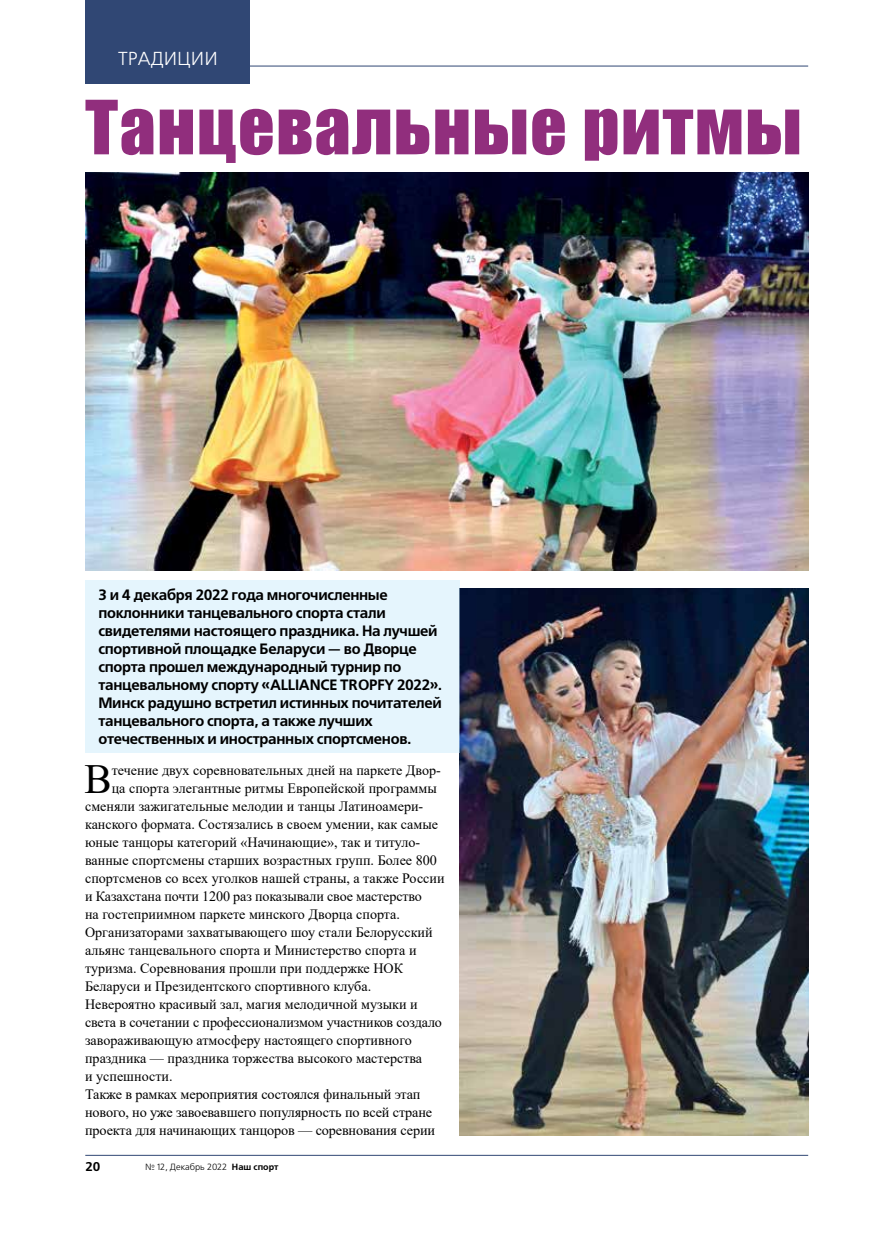
<style>
.page{position:relative;width:872px;height:1234px;background:#fff}
.page>*{position:absolute;margin:0;border:0;box-sizing:border-box;transform-origin:0 0}
.t1{font:69px "Impact";letter-spacing:.02em;color:#912e7d;scale:1.04 1}
.t2{font:41.4px "Times New Roman";color:#000}
.t3{font:18.75px "Free Set C";color:#fff}
.t4{font:700 15px/18px "Free Set C";letter-spacing:-.02em;color:#000}
.t5{font:14.25px "Times New Roman";color:#000}
.t6{font:700 12.75px "Free Set C";color:#000}
.t7{font:9px "Free Set C";color:#000}
.s1{font-weight:700}
</style>
<div class="page">
<hr style="left:85px;top:66px;width:723px;height:1px;background:#304774">
<div style="left:85px;top:0;width:165px;height:83px;background:#304774"></div>
<hr style="left:85px;top:1154px;width:723px;height:1px;background:#304774">
<img style="left:86px;top:172px;width:722px;height:398px">
<img style="left:459px;top:588px;width:349px;height:546px">
<div style="left:85px;top:580px;width:374px;height:173px;background:#e5f5fd"></div>
<h3 class="t3" style="left:118px;top:49px;width:101px">ТРАДИЦИИ</h3>
<h1 class="t1" style="left:85px;top:74px;width:690px">Танцевальные ритмы</h1>
<p class="t4" style="left:98px;top:586px;width:345px">3 и 4 декабря 2022 года многочисленные поклонники танцевального спорта стали свидетелями настоящего праздника. На лучшей спортивной площадке Беларуси — во Дворце спорта прошел международный турнир по танцевальному спорту «АLLIANCE ТROPFY 2022».<br>Минск радушно встретил истинных почитателей танцевального спорта, а также лучших отечественных и иностранных спортсменов.</p>
<h2 class="t2" style="left:84px;top:749px;width:29px">В</h2>
<p class="t5" style="left:112px;top:759px;width:331px">течение двух соревновательных дней на паркете Двор-</p>
<p class="t5" style="left:112px;top:777px;width:326px">ца спорта элегантные ритмы Европейской программы</p>
<p class="t5" style="left:85px;top:795px;width:340px">сменяли зажигательные мелодии и танцы Латиноамери-</p>
<p class="t5" style="left:85px;top:813px;width:355px">канского формата. Состязались в своем умении, как самые</p>
<p class="t5" style="left:85px;top:831px;width:336px">юные танцоры категорий «Начинающие», так и титуло-</p>
<p class="t5" style="left:85px;top:849px;width:353px">ванные спортсмены старших возрастных групп. Более 800</p>
<p class="t5" style="left:85px;top:867px;width:361px">спортсменов со всех уголков нашей страны, а также России</p>
<p class="t5" style="left:85px;top:885px;width:338px">и Казахстана почти 1200 раз показывали свое мастерство</p>
<p class="t5" style="left:85px;top:903px;width:316px">на гостеприимном паркете минского Дворца спорта.</p>
<p class="t5" style="left:85px;top:921px;width:349px">Организаторами захватывающего шоу стали Белорусский</p>
<p class="t5" style="left:85px;top:939px;width:333px">альянс танцевального спорта и Министерство спорта и</p>
<p class="t5" style="left:85px;top:957px;width:320px">туризма. Соревнования прошли при поддержке НОК</p>
<p class="t5" style="left:85px;top:975px;width:288px">Беларуси и Президентского спортивного клуба.</p>
<p class="t5" style="left:85px;top:993px;width:334px">Невероятно красивый зал, магия мелодичной музыки и</p>
<p class="t5" style="left:85px;top:1011px;width:358px">света в сочетании с профессионализмом участников создало</p>
<p class="t5" style="left:85px;top:1029px;width:328px">завораживающую атмосферу настоящего спортивного</p>
<p class="t5" style="left:85px;top:1047px;width:339px">праздника — праздника торжества высокого мастерства</p>
<p class="t5" style="left:85px;top:1065px;width:89px">и успешности.</p>
<p class="t5" style="left:85px;top:1083px;width:337px">Также в рамках мероприятия состоялся финальный этап</p>
<p class="t5" style="left:85px;top:1101px;width:349px">нового, но уже завоевавшего популярность по всей стране</p>
<p class="t5" style="left:85px;top:1119px;width:351px">проекта для начинающих танцоров — соревнования серии</p>
<p class="t6" style="left:85px;top:1158px;width:16px">20</p>
<p class="t7" style="left:145px;top:1161px;width:135px">№ 12, Декабрь 2022 <span class="s1">Наш спорт</span></p>
</div>
